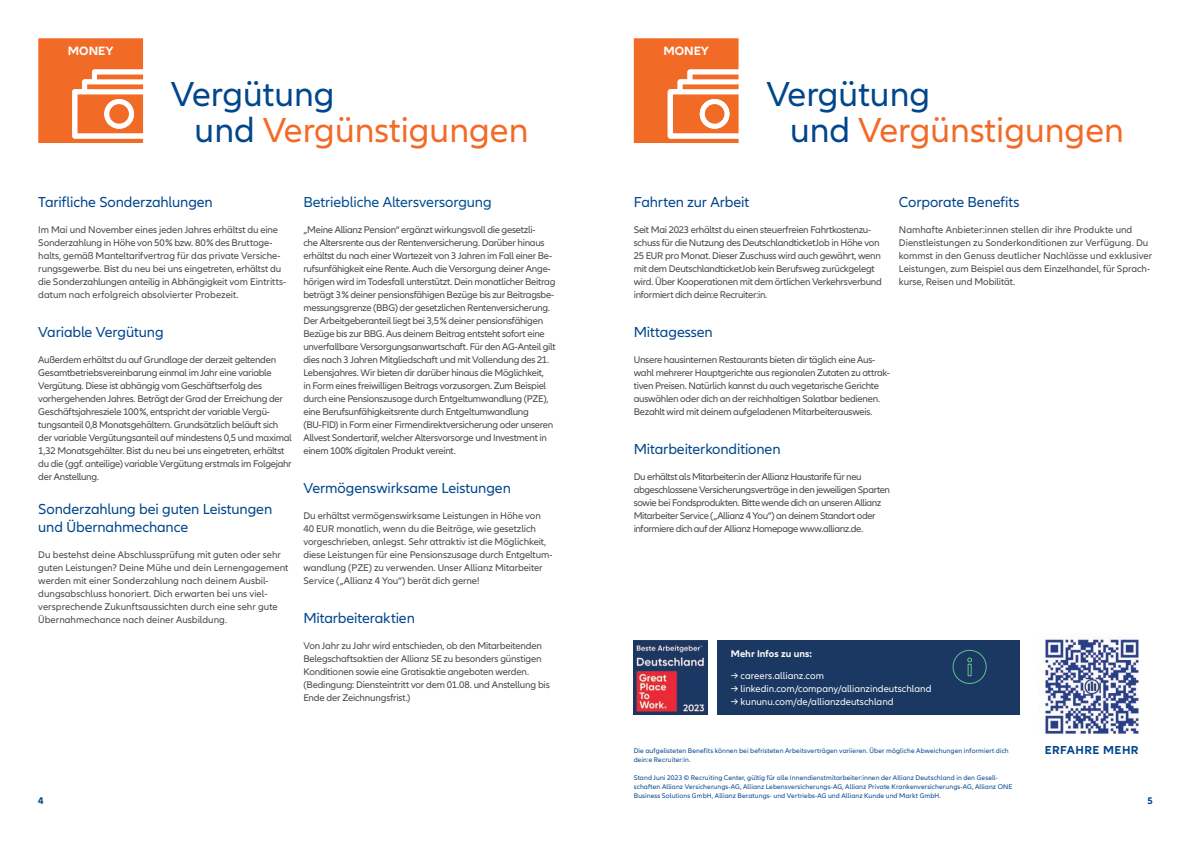
<style>
.page{position:relative;width:1191px;height:842px;background:#fff}
.page>*{position:absolute;margin:0;border:0;box-sizing:border-box;transform-origin:0 0}
.t1{font:36px/36px "Allianz Neo";color:#f36a27}
.Subheadline___CTA_15{font:15px "Allianz Neo";letter-spacing:-.01em;color:#01468c}
.Subheadline___CTA_15-2{font:15px "Allianz Neo";letter-spacing:-.005em;color:#004f91}
.t2{font:700 12.5px "Allianz Neo";color:#fff}
.Topline___URL___Hash{font:700 12px "Allianz Neo";letter-spacing:.04em;color:#01468c}
.Copy_10_13pt{font:10px/13px "Allianz Neo";letter-spacing:-.025em;color:#454647}
.Copy_10_13pt-2{font:10px/13px "Allianz Neo";color:#454647}
.Subheadline___CTA_15-3{font:10px "Allianz Neo";color:#fff}
.Subheadline___CTA_15-4{font:700 10px "Allianz Neo";letter-spacing:.005em;color:#fff}
.t3{font:700 10px "Allianz Neo";color:#01468c}
.Caption_Footer_7_9pt{font:7px/9px "Allianz Neo";letter-spacing:.015em;color:#01468c}
.s1{color:#01468c}
</style>
<div class="page">
<svg style="left:38px;top:38px;width:105px;height:105px"></svg>
<div style="left:109px;top:104px;width:20px;height:20px;background:#f26b26;border-radius:50%"></div>
<svg style="left:634px;top:38px;width:104px;height:105px"></svg>
<div style="left:705px;top:104px;width:19px;height:20px;background:#f26b26;border-radius:50%"></div>
<img style="left:1041px;top:636px;width:98px;height:98px">
<img style="left:634px;top:640px;width:74px;height:74px">
<div style="left:718px;top:640px;width:302px;height:74px;background:#1a3862"></div>
<div style="left:952px;top:650px;width:34px;height:34px;border:1px solid #61c08d;border-radius:50%"></div>
<svg style="left:967px;top:657px;width:5px;height:19px"></svg>
<p class="t2" style="left:68px;top:43px;width:47px">MONEY</p>
<p class="t2" style="left:663px;top:43px;width:47px">MONEY</p>
<p class="t1" style="left:195px;top:77px;width:335px;text-indent:-24px"><span class="s1">Vergütung<br>und</span> Vergünstigungen</p>
<p class="t1" style="left:790px;top:77px;width:335px;text-indent:-24px"><span class="s1">Vergütung<br>und</span> Vergünstigungen</p>
<p class="Subheadline___CTA_15" style="left:38px;top:194px;width:176px">Tarifliche Sonderzahlungen</p>
<p class="Copy_10_13pt" style="left:38px;top:224px;width:249px">Im Mai und November eines jeden Jahres erhältst du eine Sonderzahlung in Höhe von 50% bzw. 80% des Bruttoge&shy;halts, gemäß Manteltarifvertrag für das private Versiche&shy;rungsgewerbe. Bist du neu bei uns eingetreten, erhältst du die Sonderzahlungen anteilig in Abhängigkeit vom Eintritts&shy;datum nach erfolgreich absolvierter Probezeit.</p>
<p class="Subheadline___CTA_15" style="left:38px;top:324px;width:127px">Variable Vergütung</p>
<p class="Copy_10_13pt" style="left:38px;top:354px;width:255px">Außerdem erhältst du auf Grundlage der derzeit geltenden Gesamtbetriebsvereinbarung einmal im Jahr eine variable Vergütung. Diese ist abhängig vom Geschäftserfolg des vorhergehenden Jahres. Beträgt der Grad der Erreichung der Geschäftsjahresziele 100%, entspricht der variable Vergü&shy;tungsanteil 0,8 Monatsgehältern. Grundsätzlich beläuft sich der variable Vergütungsanteil auf mindestens 0,5 und maximal 1,32 Monatsgehälter. Bist du neu bei uns eingetreten, erhältst du die (ggf. anteilige) variable Vergütung erstmals im Folgejahr der Anstellung.</p>
<p class="Subheadline___CTA_15" style="left:38px;top:500px;width:235px">Sonderzahlung bei guten Leistungen</p>
<p class="Subheadline___CTA_15" style="left:38px;top:518px;width:151px">und Übernahmechance</p>
<p class="Copy_10_13pt-2" style="left:38px;top:549px;width:251px">Du bestehst deine Abschlussprüfung mit guten oder sehr guten Leistungen? Deine Mühe und dein Lernengagement werden mit einer Sonderzahlung nach deinem Ausbil&shy;dungsabschluss honoriert. Dich erwarten bei uns viel&shy;versprechende Zukunftsaussichten durch eine sehr gute Übernahmechance nach deiner Ausbildung.</p>
<p class="Subheadline___CTA_15-2" style="left:303px;top:194px;width:190px">Betriebliche Altersversorgung</p>
<p class="Copy_10_13pt" style="left:303px;top:224px;width:254px">„Meine Allianz Pension“ ergänzt wirkungsvoll die gesetzli-<br>che Altersrente aus der Rentenversicherung. Darüber hinaus erhältst du nach einer Wartezeit von 3 Jahren im Fall einer Be&shy;rufsunfähigkeit eine Rente. Auch die Versorgung deiner Ange&shy;hörigen wird im Todesfall unterstützt. Dein monatlicher Beitrag beträgt 3% deiner pensionsfähigen Bezüge bis zur Beitragsbe&shy;messungsgrenze (BBG) der gesetzlichen Rentenversicherung.<br>Der Arbeitgeberanteil liegt bei 3,5% deiner pensionsfähigen Bezüge bis zur BBG. Aus deinem Beitrag entsteht sofort eine unverfallbare Versorgungsanwartschaft. Für den AG-Anteil gilt dies nach 3 Jahren Mitgliedschaft und mit Vollendung des 21.<br>Lebensjahres. Wir bieten dir darüber hinaus die Möglichkeit,<br>in Form eines freiwilligen Beitrags vorzusorgen. Zum Beispiel durch eine Pensionszusage durch Entgeltumwandlung (PZE), eine Berufsunfähigkeitsrente durch Entgeltumwandlung (BU-FID) in Form einer Firmendirektversicherung oder unseren Allvest Sondertarif, welcher Altersvorsorge und Investment in einem 100% digitalen Produkt vereint.</p>
<p class="Subheadline___CTA_15" style="left:303px;top:480px;width:209px">Vermögenswirksame Leistungen</p>
<p class="Copy_10_13pt" style="left:303px;top:510px;width:250px">Du erhältst vermögenswirksame Leistungen in Höhe von 40 EUR monatlich, wenn du die Beiträge, wie gesetzlich vorgeschrieben, anlegst. Sehr attraktiv ist die Möglichkeit, diese Leistungen für eine Pensionszusage durch Entgeltum&shy;wandlung (PZE) zu verwenden. Unser Allianz Mitarbeiter Service („Allianz 4 You“) berät dich gerne!</p>
<p class="Subheadline___CTA_15" style="left:303px;top:610px;width:113px">Mitarbeiteraktien</p>
<p class="Copy_10_13pt" style="left:303px;top:640px;width:248px">Von Jahr zu Jahr wird entschieden, ob den Mitarbeitenden Belegschaftsaktien der Allianz SE zu besonders günstigen Konditionen sowie eine Gratisaktie angeboten werden. (Bedingung: Diensteintritt vor dem 01.08. und Anstellung bis Ende der Zeichnungsfrist.)</p>
<p class="Subheadline___CTA_15" style="left:634px;top:194px;width:117px">Fahrten zur Arbeit</p>
<p class="Copy_10_13pt" style="left:634px;top:224px;width:250px">Seit Mai 2023 erhältst du einen steuerfreien Fahrtkostenzu&shy;schuss für die Nutzung des DeutschlandticketJob in Höhe von 25 EUR pro Monat. Dieser Zuschuss wird auch gewährt, wenn mit dem DeutschlandticketJob kein Berufsweg zurückgelegt wird. Über Kooperationen mit dem örtlichen Verkehrsverbund informiert dich dein:e Recruiter:in.</p>
<p class="Subheadline___CTA_15" style="left:634px;top:324px;width:80px">Mittagessen</p>
<p class="Copy_10_13pt" style="left:634px;top:354px;width:257px">Unsere hausinternen Restaurants bieten dir täglich eine Aus&shy;wahl mehrerer Hauptgerichte aus regionalen Zutaten zu attrak&shy;tiven Preisen. Natürlich kannst du auch vegetarische Gerichte auswählen oder dich an der reichhaltigen Salatbar bedienen.<br>Bezahlt wird mit deinem aufgeladenen Mitarbeiterausweis.</p>
<p class="Subheadline___CTA_15" style="left:634px;top:441px;width:148px">Mitarbeiterkonditionen</p>
<p class="Copy_10_13pt" style="left:634px;top:471px;width:258px">Du erhältst als Mitarbeiter:in der Allianz Haustarife für neu abgeschlossene Versicherungsverträge in den jeweiligen Sparten sowie bei Fondsprodukten. Bitte wende dich an unseren Allianz Mitarbeiter Service („Allianz 4 You“) an deinem Standort oder informiere dich auf der Allianz Homepage www.allianz.de.</p>
<p class="Subheadline___CTA_15" style="left:899px;top:194px;width:122px">Corporate Benefits</p>
<p class="Copy_10_13pt-2" style="left:899px;top:224px;width:255px">Namhafte Anbieter:innen stellen dir ihre Produkte und Dienstleistungen zu Sonderkonditionen zur Verfügung. Du kommst in den Genuss deutlicher Nachlässe und exklusiver Leistungen, zum Beispiel aus dem Einzelhandel, für Sprach&shy;kurse, Reisen und Mobilität.</p>
<p class="Subheadline___CTA_15-4" style="left:731px;top:648px;width:83px">Mehr Infos zu uns:</p>
<p class="Subheadline___CTA_15-3" style="left:731px;top:670px;width:95px">→ careers.allianz.com</p>
<p class="Subheadline___CTA_15-3" style="left:731px;top:683px;width:202px">→ linkedin.com/company/allianzindeutschland</p>
<p class="Subheadline___CTA_15-3" style="left:731px;top:696px;width:164px">→ kununu.com/de/allianzdeutschland</p>
<p class="Topline___URL___Hash" style="left:1044px;top:742px;width:96px">ERFAHRE MEHR</p>
<p class="Caption_Footer_7_9pt" style="left:634px;top:746px;width:376px">Die aufgelisteten Benefits können bei befristeten Arbeitsverträgen variieren. Über mögliche Abweichungen informiert dich dein:e Recruiter:in.</p>
<p class="Caption_Footer_7_9pt" style="left:634px;top:773px;width:380px">Stand Juni 2023 © Recruiting Center, gültig für alle Innendienstmitarbeiter:innen der Allianz Deutschland in den Gesell&shy;schaften Allianz Versicherungs-AG, Allianz Lebensversicherungs-AG, Allianz Private Krankenversicherungs-AG, Allianz ONE<br>Business Solutions GmbH, Allianz Beratungs- und Vertriebs-AG und Allianz Kunde und Markt GmbH.</p>
<p class="t3" style="left:38px;top:794px;width:7px">4</p>
<p class="t3" style="left:1147px;top:794px;width:7px">5</p>
</div>
